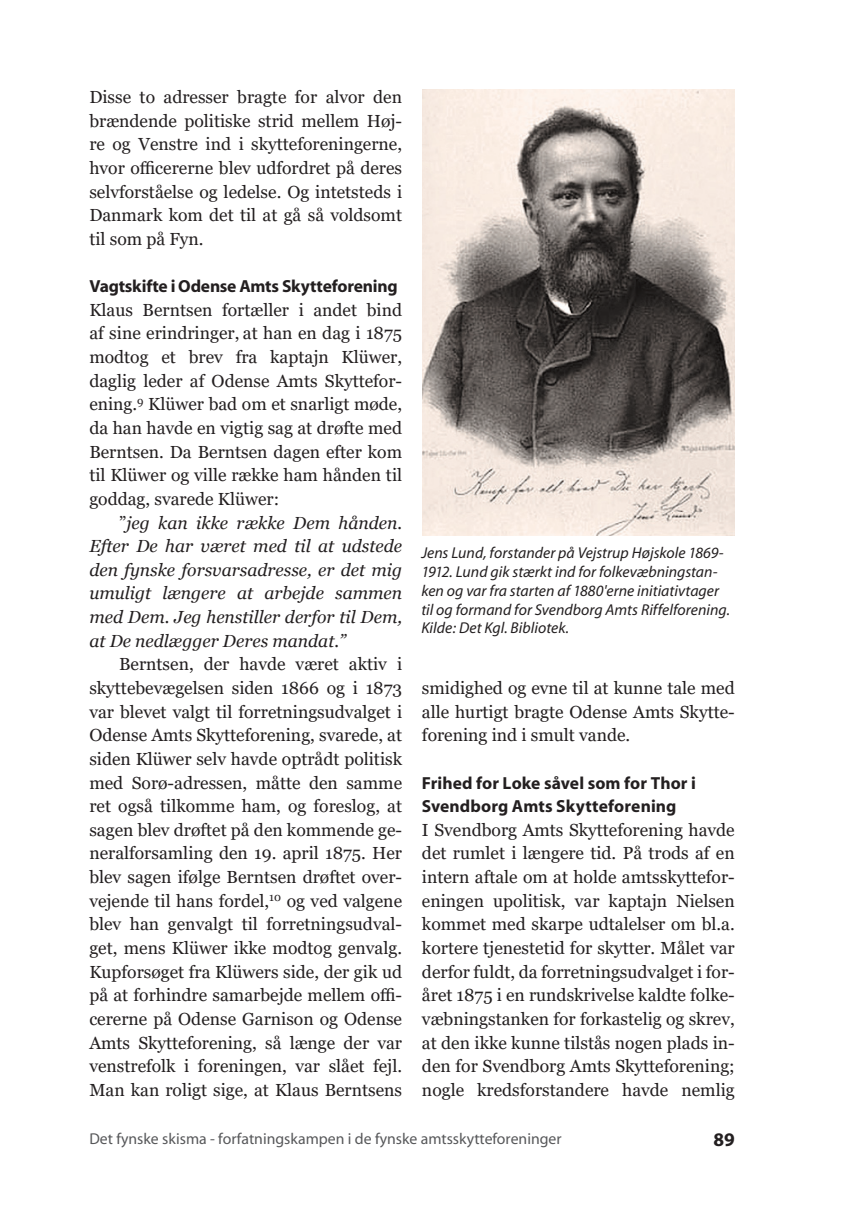
<style>
.page{position:relative;width:844px;height:1216px;background:#fff}
.page>*{position:absolute;margin:0;border:0;box-sizing:border-box;transform-origin:0 0}
.t1{font:700 19.25px "Myriad";color:#231f20}
.t2{font:17.5px/23.6px "Georgia";color:#231f20;text-align:justify}
.t3{font:italic 17.5px/23.6px "Georgia";color:#231f20;text-align:justify}
.Heading_2{font:700 17.5px/23.6px "Myriad";letter-spacing:.005em;color:#231f20}
.Heading_2-2{font:700 17.5px "Myriad";letter-spacing:-.015em;color:#231f20}
.t4{font:italic 15.75px/18.9px "Myriad";color:#231f20}
.t5{font:15.75px "Myriad";color:#57585a}
.s1{font-style:normal}
</style>
<div class="page">
<img style="left:422px;top:89px;width:312px;height:447px">
<p class="t2" style="left:89px;top:86px;width:314px">Disse to adresser bragte for alvor den brændende politiske strid mellem Høj&shy;re og Venstre ind i skytteforeningerne, hvor officererne blev udfordret på deres selvforståelse og ledelse. Og intetsteds i Danmark kom det til at gå så voldsomt til som på Fyn.</p>
<p class="Heading_2-2" style="left:89px;top:277px;width:310px">Vagtskifte i Odense Amts Skytteforening</p>
<p class="t2" style="left:89px;top:298px;width:314px">Klaus Berntsen fortæller i andet bind af sine erindringer, at han en dag i 1875 modtog et brev fra kaptajn Klüwer, daglig leder af Odense Amts Skyttefor&shy;ening.<sup>9</sup> Klüwer bad om et snarligt møde, da han havde en vigtig sag at drøfte med Berntsen. Da Berntsen dagen efter kom til Klüwer og ville række ham hånden til goddag, svarede Klüwer:</p>
<p class="t3" style="left:89px;top:511px;width:314px;text-indent:30px"><span class="s1">”</span>jeg kan ikke række Dem hånden.<br>Efter De har været med til at udstede den fynske forsvarsadresse, er det mig umuligt længere at arbejde sammen med Dem. Jeg henstiller derfor til Dem, at De nedlægger Deres mandat.”</p>
<p class="t2" style="left:89px;top:653px;width:314px;text-indent:30px">Berntsen, der havde været aktiv i skyttebevægelsen siden 1866 og i 1873 var blevet valgt til forretningsudvalget i Odense Amts Skytteforening, svarede, at siden Klüwer selv havde optrådt politisk med Sorø-adressen, måtte den samme ret også tilkomme ham, og foreslog, at sagen blev drøftet på den kommende ge&shy;neralforsamling den 19. april 1875. Her blev sagen ifølge Berntsen drøftet over&shy;vejende til hans fordel,<sup>10</sup> og ved valgene blev han genvalgt til forretningsudval&shy;get, mens Klüwer ikke modtog genvalg.<br>Kupforsøget fra Klüwers side, der gik ud på at forhindre samarbejde mellem offi&shy;cererne på Odense Garnison og Odense Amts Skytteforening, så længe der var venstrefolk i foreningen, var slået fejl.<br>Man kan roligt sige, at Klaus Berntsens</p>
<p class="t4" style="left:421px;top:543px;width:310px">Jens Lund, forstander på Vejstrup Højskole 1869- 1912. Lund gik stærkt ind for folkevæbningstan&shy;ken og var fra starten af 1880'erne initiativtager til og formand for Svendborg Amts Riffelforening.<br>Kilde: Det Kgl. Bibliotek.</p>
<p class="t2" style="left:422px;top:676px;width:314px">smidighed og evne til at kunne tale med alle hurtigt bragte Odense Amts Skytte&shy;forening ind i smult vande.</p>
<p class="Heading_2" style="left:422px;top:771px;width:275px">Frihed for Loke såvel som for Thor i<br>Svendborg Amts Skytteforening</p>
<p class="t2" style="left:422px;top:818px;width:314px">I Svendborg Amts Skytteforening havde det rumlet i længere tid. På trods af en intern aftale om at holde amtsskyttefor&shy;eningen upolitisk, var kaptajn Nielsen kommet med skarpe udtalelser om bl.a. kortere tjenestetid for skytter. Målet var derfor fuldt, da forretningsudvalget i for&shy;året 1875 i en rundskrivelse kaldte folke&shy;væbningstanken for forkastelig og skrev, at den ikke kunne tilstås nogen plads in&shy;den for Svendborg Amts Skytteforening; nogle kredsforstandere havde nemlig</p>
<p class="t5" style="left:89px;top:1130px;width:473px">Det fynske skisma - forfatningskampen i de fynske amtsskytteforeninger</p>
<p class="t1" style="left:713px;top:1129px;width:23px">89</p>
</div>
